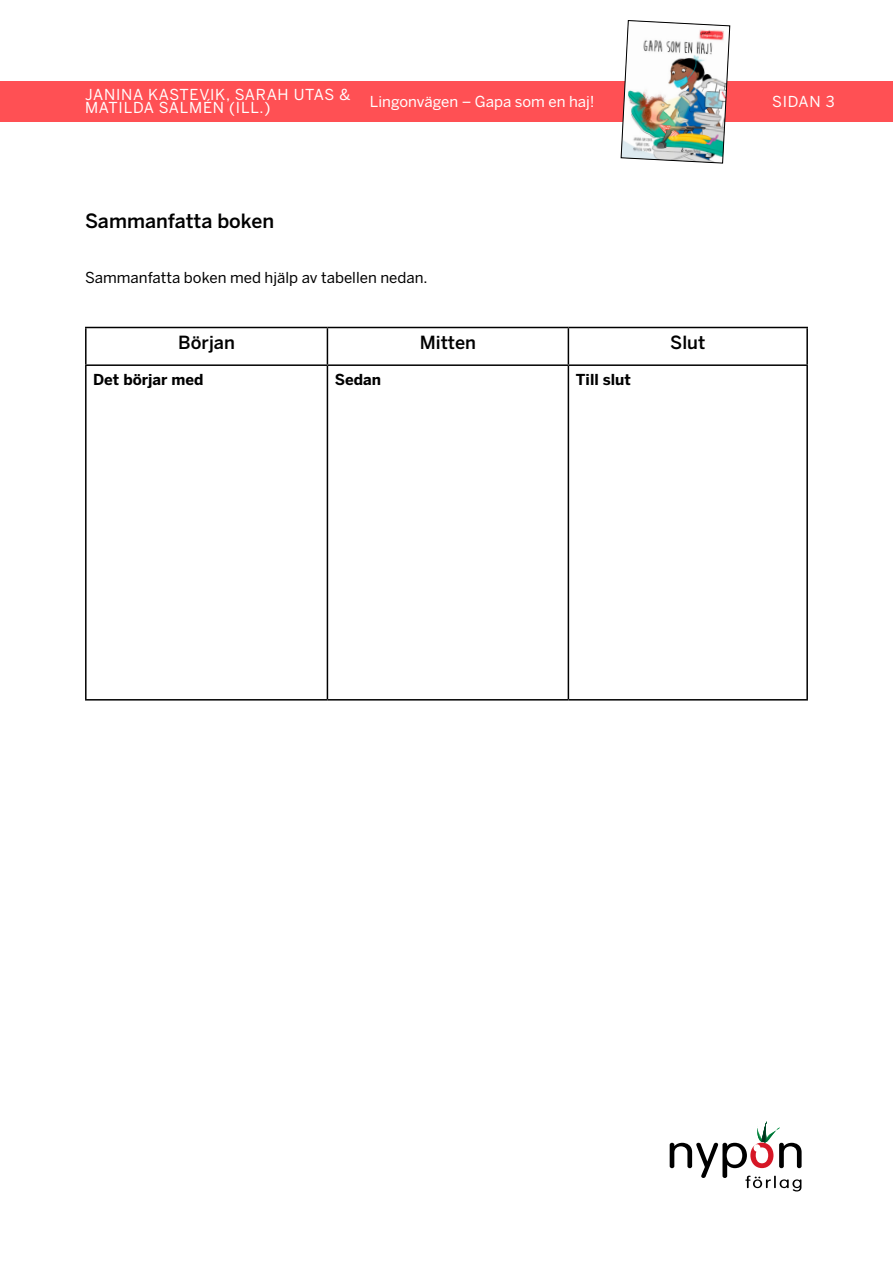
<style>
.page{position:relative;width:893px;height:1263px;background:#fff}
.page>*{position:absolute;margin:0;border:0;box-sizing:border-box;transform-origin:0 0}
.t1{font:500 19.5px "Benton Sans";color:#000}
.t2{font:500 18px "Benton Sans";color:#000}
.t3{font:15px/13.5px "Benton Sans";letter-spacing:.035em;color:#fff}
.t4{font:15px "Benton Sans";color:#000}
.t5{font:15px "Benton Sans";color:#fff}
.t6{font:700 15px "Benton Sans";color:#000}
</style>
<div class="page">
<div style="left:0;top:81px;width:893px;height:40px;background:#ff5054"></div>
<svg style="left:670px;top:1121px;width:132px;height:70px"></svg>
<img style="left:621px;top:20px;width:109px;height:144px">
<hr style="left:85px;top:327px;width:242px;height:1px;background:#000">
<hr style="left:85px;top:328px;width:2px;height:36px;background:#000">
<hr style="left:327px;top:327px;width:241px;height:1px;background:#000">
<hr style="left:327px;top:328px;width:1px;height:36px;background:#000">
<hr style="left:568px;top:327px;width:240px;height:1px;background:#000">
<hr style="left:568px;top:328px;width:1px;height:36px;background:#000">
<hr style="left:806px;top:328px;width:2px;height:36px;background:#000">
<hr style="left:85px;top:364px;width:242px;height:2px;background:#000">
<hr style="left:85px;top:366px;width:2px;height:333px;background:#000">
<hr style="left:327px;top:364px;width:241px;height:2px;background:#000">
<hr style="left:327px;top:366px;width:1px;height:333px;background:#000">
<hr style="left:568px;top:364px;width:240px;height:2px;background:#000">
<hr style="left:568px;top:366px;width:1px;height:333px;background:#000">
<hr style="left:806px;top:366px;width:2px;height:333px;background:#000">
<hr style="left:85px;top:699px;width:242px;height:1px;background:#000">
<hr style="left:327px;top:699px;width:241px;height:1px;background:#000">
<hr style="left:568px;top:699px;width:240px;height:1px;background:#000">
<p class="t3" style="left:85px;top:88px;width:267px">JANINA KASTEVIK, SARAH UTAS &amp;<br>MATILDA SALMÉN (ILL.)</p>
<p class="t5" style="left:370px;top:93px;width:226px">Lingonvägen – Gapa som en haj!</p>
<p class="t3" style="left:772px;top:95px;width:64px">SIDAN 3</p>
<h1 class="t1" style="left:85px;top:210px;width:191px">Sammanfatta boken</h1>
<p class="t4" style="left:85px;top:269px;width:344px">Sammanfatta boken med hjälp av tabellen nedan.</p>
<p class="t2" style="left:178px;top:332px;width:58px">Början</p>
<p class="t2" style="left:420px;top:332px;width:58px">Mitten</p>
<p class="t2" style="left:670px;top:332px;width:37px">Slut</p>
<p class="t6" style="left:93px;top:370px;width:112px">Det börjar med</p>
<p class="t6" style="left:335px;top:370px;width:48px">Sedan</p>
<p class="t6" style="left:576px;top:370px;width:57px">Till slut</p>
</div>
